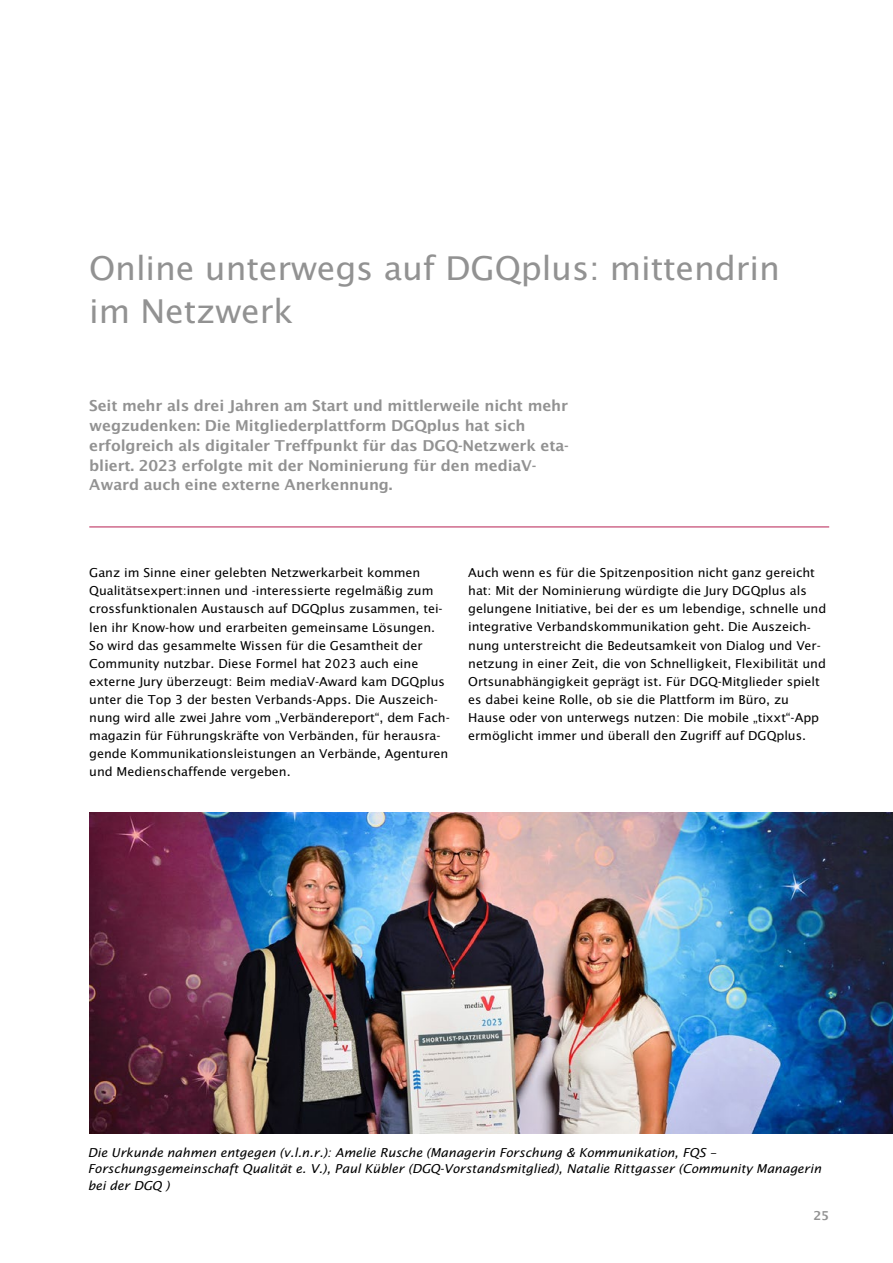
<style>
.page{position:relative;width:893px;height:1263px;background:#fff}
.page>*{position:absolute;margin:0;border:0;box-sizing:border-box;transform-origin:0 0}
.t1{font:32.7px/43.2px "Lucida Sans";letter-spacing:-.005em;color:#929292}
.t2{font:700 15px/19.8px "Lucida Sans";letter-spacing:-.01em;color:#929292}
.t3{font:12.3px/18px "Lucida Sans";letter-spacing:-.005em;color:#000}
.t4{font:italic 12.3px/16.5px "Lucida Sans";letter-spacing:-.005em;color:#000}
.t5{font:700 12.3px "Lucida Sans";color:#929292}
</style>
<div class="page">
<img style="left:89px;top:812px;width:804px;height:321px">
<hr style="left:89px;top:526px;width:740px;height:1px;background:#b72051">
<h1 class="t1" style="left:89px;top:247px;width:692px">Online unterwegs auf DGQplus: mittendrin im Netzwerk</h1>
<p class="t2" style="left:89px;top:396px;width:481px">Seit mehr als drei Jahren am Start und mittlerweile nicht mehr wegzudenken: Die Mitgliederplattform DGQplus hat sich erfolgreich als digitaler Treffpunkt für das DGQ-Netzwerk eta&shy;bliert. 2023 erfolgte mit der Nominierung für den mediaV-Award auch eine externe Anerkennung.</p>
<p class="t3" style="left:89px;top:564px;width:362px">Ganz im Sinne einer gelebten Netzwerkarbeit kommen Qualitätsexpert:innen und -interessierte regelmäßig zum crossfunktionalen Austausch auf DGQplus zusammen, tei&shy;len ihr Know-how und erarbeiten gemeinsame Lösungen.<br>So wird das gesammelte Wissen für die Gesamtheit der Community nutzbar. Diese Formel hat 2023 auch eine externe Jury überzeugt: Beim mediaV-Award kam DGQplus unter die Top 3 der besten Verbands-Apps. Die Auszeich&shy;nung wird alle zwei Jahre vom „Verbändereport“, dem Fach&shy;magazin für Führungskräfte von Verbänden, für herausra&shy;gende Kommunikationsleistungen an Verbände, Agenturen und Medienschaffende vergeben.</p>
<p class="t3" style="left:468px;top:564px;width:360px">Auch wenn es für die Spitzenposition nicht ganz gereicht hat: Mit der Nominierung würdigte die Jury DGQplus als gelungene Initiative, bei der es um lebendige, schnelle und integrative Verbandskommunikation geht. Die Auszeich&shy;nung unterstreicht die Bedeutsamkeit von Dialog und Ver&shy;netzung in einer Zeit, die von Schnelligkeit, Flexibilität und Ortsunabhängigkeit geprägt ist. Für DGQ-Mitglieder spielt es dabei keine Rolle, ob sie die Plattform im Büro, zu Hause oder von unterwegs nutzen: Die mobile „tixxt“-App ermöglicht immer und überall den Zugriff auf DGQplus.</p>
<p class="t4" style="left:88px;top:1144px;width:735px">Die Urkunde nahmen entgegen (v.l.n.r.): Amelie Rusche (Managerin Forschung &amp; Kommunikation, FQS –<br>Forschungsgemeinschaft Qualität e. V.), Paul Kübler (DGQ-Vorstandsmitglied), Natalie Rittgasser (Community Managerin bei der DGQ )</p>
<p class="t5" style="left:813px;top:1209px;width:17px">25</p>
</div>
